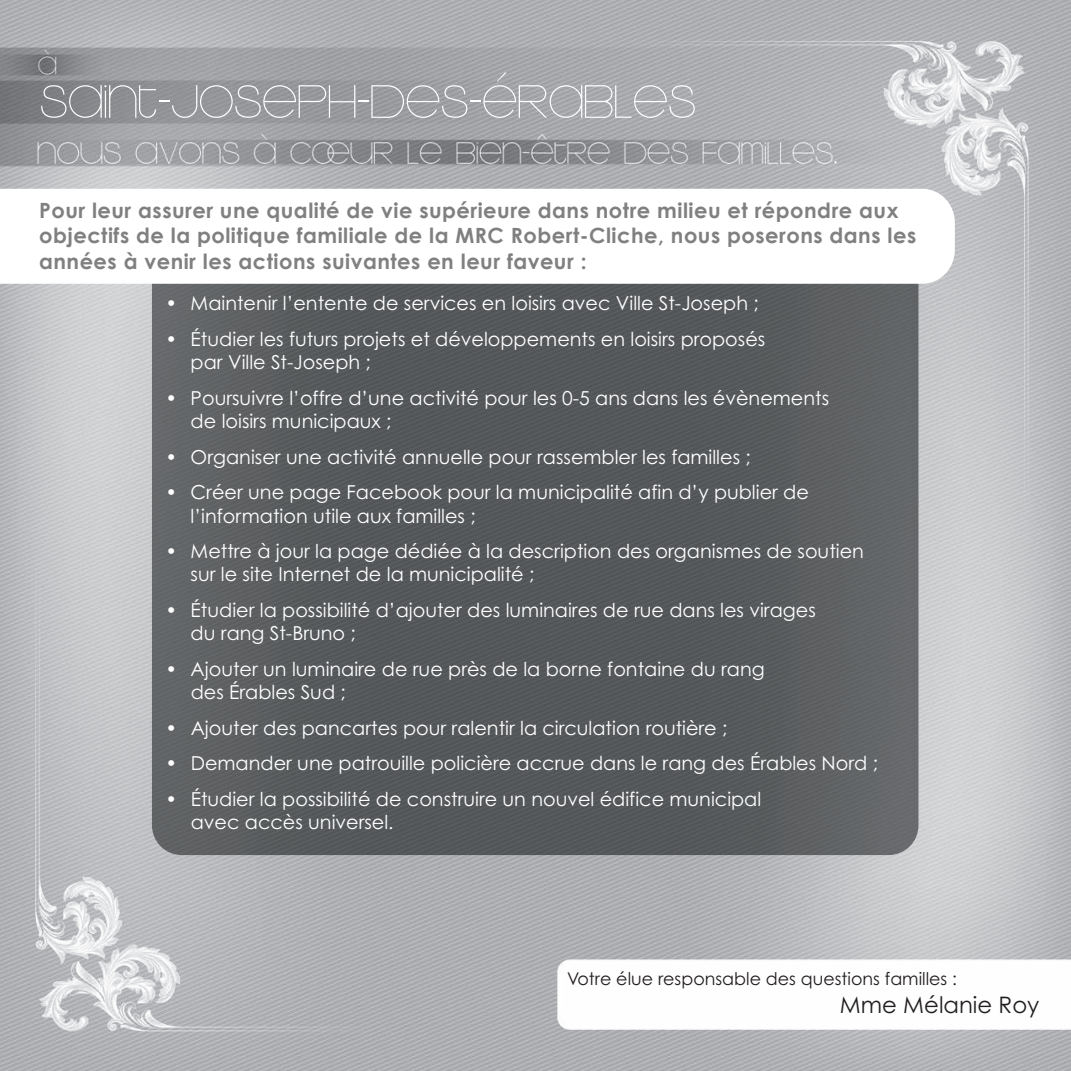
<style>
.page{position:relative;width:1071px;height:1071px;background:#fff}
.page>*{position:absolute;margin:0;border:0;box-sizing:border-box;transform-origin:0 0}
.t1{font:61.25px "Kravitz";color:#fff}
.t2{font:22.75px "Century Gothic";color:#231f20}
.t3{font:700 21px/25.2px "Century Gothic";letter-spacing:.025em;color:#808080}
.t4{font:19.25px/23.1px "Century Gothic";color:#fff}
.t5{font:17.5px "Century Gothic";color:#231f20}
</style>
<div class="page">
<img style="left:0;top:0;width:1071px;height:1071px">
<img style="left:152px;top:284px;width:766px;height:571px">
<svg style="left:0;top:189px;width:955px;height:95px"></svg>
<h1 class="t1" style="left:38px;top:68px;width:658px">Saint-Joseph-des-Érables</h1>
<p class="t3" style="left:39px;top:197px;width:879px">Pour leur assurer une qualité de vie supérieure dans notre milieu et répondre aux objectifs de la politique familiale de la MRC Robert-Cliche, nous poserons dans les années à venir les actions suivantes en leur faveur :</p>
<p class="t4" style="left:165px;top:292px;width:595px">• Maintenir l’entente de services en loisirs avec Ville St-Joseph ;</p>
<p class="t4" style="left:191px;top:328px;width:576px;text-indent:-25px">• Étudier les futurs projets et développements en loisirs proposés par Ville St-Joseph ;</p>
<p class="t4" style="left:191px;top:387px;width:640px;text-indent:-25px">• Poursuivre l’offre d’une activité pour les 0-5 ans dans les évènements de loisirs municipaux ;</p>
<p class="t4" style="left:165px;top:446px;width:587px">• Organiser une activité annuelle pour rassembler les familles ;</p>
<p class="t4" style="left:191px;top:481px;width:620px;text-indent:-25px">• Créer une page Facebook pour la municipalité afin d’y publier de l’information utile aux familles ;</p>
<p class="t4" style="left:191px;top:540px;width:675px;text-indent:-25px">• Mettre à jour la page dédiée à la description des organismes de soutien sur le site Internet de la municipalité ;</p>
<p class="t4" style="left:191px;top:599px;width:627px;text-indent:-25px">• Étudier la possibilité d’ajouter des luminaires de rue dans les virages du rang St-Bruno ;</p>
<p class="t4" style="left:191px;top:658px;width:576px;text-indent:-25px">• Ajouter un luminaire de rue près de la borne fontaine du rang des Érables Sud ;</p>
<p class="t4" style="left:165px;top:717px;width:564px">• Ajouter des pancartes pour ralentir la circulation routière ;</p>
<p class="t4" style="left:166px;top:752px;width:714px">• Demander une patrouille policière accrue dans le rang des Érables Nord ;</p>
<p class="t4" style="left:191px;top:788px;width:572px;text-indent:-25px">• Étudier la possibilité de construire un nouvel édifice municipal avec accès universel.</p>
<p class="t5" style="left:567px;top:969px;width:392px">Votre élue responsable des questions familles :</p>
<p class="t2" style="left:840px;top:992px;width:201px">Mme Mélanie Roy</p>
</div>
